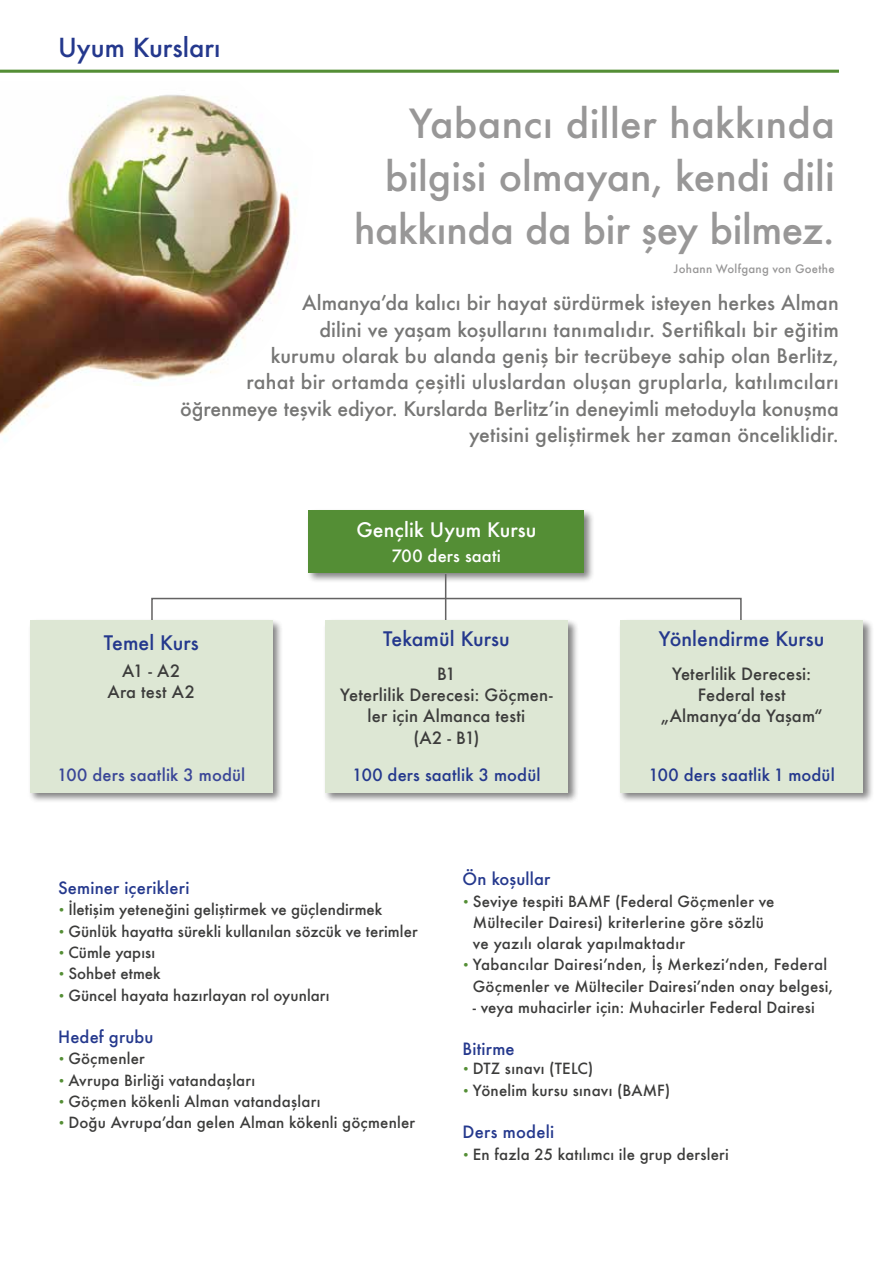
<style>
.page{position:relative;width:893px;height:1263px;background:#fff}
.page>*{position:absolute;margin:0;border:0;box-sizing:border-box;transform-origin:0 0}
.t1{font:500 39px/52.9px "Futura";color:#989797;text-align:right}
.t2{font:500 25.5px "Futura";color:#24388d}
.t3{font:500 19.5px/26.4px "Futura";letter-spacing:.005em;color:#767675;text-align:right}
.t4{font:500 19.5px "Futura";letter-spacing:.005em;color:#24388d}
.t5{font:500 19.5px "Futura";letter-spacing:.005em;color:#fff}
.t6{font:500 16.5px/21.3px "Futura";letter-spacing:.01em;color:#3c3c3b;text-align:center}
.t7{font:500 16.5px "Futura";letter-spacing:.01em;color:#24388d}
.t8{font:500 16.5px "Futura";letter-spacing:.01em;color:#3a4697}
.t9{font:500 16.5px "Futura";letter-spacing:.01em;color:#fff}
.t10{font:500 15px/21.1px "Futura";letter-spacing:.015em;color:#3c3c3b}
.t11{font:500 11.4px "Futura";letter-spacing:.025em;color:#989797}
.s1{font-family:"Sero OT";font-weight:400;color:#548e35}
</style>
<div class="page">
<hr style="left:0;top:70px;width:839px;height:3px;background:#548e35">
<div style="left:306px;top:508px;width:289px;height:75px;background:#000;opacity:.5"></div>
<div style="left:309px;top:511px;width:275px;height:62px;background:#548e35"></div>
<hr style="left:445px;top:574px;width:1px;height:57px;background:#646363">
<div style="left:151px;top:598px;width:591px;height:42px;border:2px solid #646363"></div>
<div style="left:27px;top:618px;width:256px;height:186px;background:#000;opacity:.5"></div>
<div style="left:30px;top:620px;width:243px;height:173px;background:#dde7d4"></div>
<div style="left:323px;top:618px;width:256px;height:186px;background:#000;opacity:.5"></div>
<div style="left:325px;top:620px;width:243px;height:173px;background:#dde7d4"></div>
<div style="left:618px;top:618px;width:256px;height:186px;background:#000;opacity:.5"></div>
<div style="left:620px;top:620px;width:243px;height:173px;background:#dde7d4"></div>
<img style="left:0;top:95px;width:297px;height:346px">
<h2 class="t2" style="left:58px;top:30px;width:164px">Uyum Kursları</h2>
<h1 class="t1" style="left:354px;top:97px;width:482px">Yabancı diller hakkında bilgisi olmayan, kendi dili hakkında da bir şey bilmez.</h1>
<p class="t11" style="left:674px;top:261px;width:162px">Johann Wolfgang von Goethe</p>
<p class="t3" style="left:180px;top:289px;width:660px">Almanya’da kalıcı bir hayat sürdürmek isteyen herkes Alman<br>dilini ve yaşam koşullarını tanımalıdır. Sertifikalı bir eğitim<br>kurumu olarak bu alanda geniş bir tecrübeye sahip olan Berlitz,<br>rahat bir ortamda çeşitli uluslardan oluşan gruplarla, katılımcıları öğrenmeye teşvik ediyor. Kurslarda Berlitz’in deneyimli metoduyla konuşma yetisini geliştirmek her zaman önceliklidir.</p>
<h3 class="t4" style="left:104px;top:629px;width:96px">Temel Kurs</h3>
<p class="t6" style="left:108px;top:660px;width:89px">A1 - A2<br>Ara test A2</p>
<p class="t8" style="left:57px;top:764px;width:190px">100 ders saatlik 3 modül</p>
<h3 class="t5" style="left:356px;top:516px;width:181px">Gençlik Uyum Kursu</h3>
<p class="t9" style="left:392px;top:545px;width:111px">700 ders saati</p>
<h3 class="t4" style="left:383px;top:626px;width:128px">Tekamül Kursu</h3>
<p class="t6" style="left:340px;top:663px;width:214px">B1<br>Yeterlilik Derecesi: Göçmen&shy;ler için Almanca testi<br>(A2 - B1)</p>
<p class="t7" style="left:352px;top:763px;width:190px">100 ders saatlik 3 modül</p>
<h3 class="t4" style="left:659px;top:626px;width:167px">Yönlendirme Kursu</h3>
<p class="t6" style="left:660px;top:663px;width:164px">Yeterlilik Derecesi:<br>Federal test „Almanya‘da Yaşam“</p>
<p class="t7" style="left:648px;top:763px;width:188px">100 ders saatlik 1 modül</p>
<p class="t7" style="left:58px;top:876px;width:133px">Seminer içerikleri</p>
<p class="t10" style="left:58px;top:899px;width:326px"><span class="s1">•</span> İletişim yeteneğini geliştirmek ve güçlendirmek</p>
<p class="t10" style="left:58px;top:920px;width:361px"><span class="s1">•</span> Günlük hayatta sürekli kullanılan sözcük ve terimler</p>
<p class="t10" style="left:58px;top:941px;width:99px"><span class="s1">•</span> Cümle yapısı</p>
<p class="t10" style="left:58px;top:963px;width:104px"><span class="s1">•</span> Sohbet etmek</p>
<p class="t10" style="left:58px;top:984px;width:273px"><span class="s1">•</span> Güncel hayata hazırlayan rol oyunları</p>
<p class="t7" style="left:58px;top:1026px;width:97px">Hedef grubu</p>
<p class="t10" style="left:58px;top:1048px;width:88px"><span class="s1">•</span> Göçmenler</p>
<p class="t10" style="left:58px;top:1069px;width:199px"><span class="s1">•</span> Avrupa Birliği vatandaşları</p>
<p class="t10" style="left:58px;top:1091px;width:264px"><span class="s1">•</span> Göçmen kökenli Alman vatandaşları</p>
<p class="t10" style="left:58px;top:1112px;width:359px"><span class="s1">•</span> Doğu Avrupa’dan gelen Alman kökenli göçmenler</p>
<p class="t7" style="left:463px;top:868px;width:89px">Ön koşullar</p>
<p class="t10" style="left:473px;top:890px;width:303px;text-indent:-10px"><span class="s1">•</span> Seviye tespiti BAMF (Federal Göçmenler ve<br>Mülteciler Dairesi) kriterlerine göre sözlü ve yazılı olarak yapılmaktadır</p>
<p class="t10" style="left:473px;top:954px;width:362px;text-indent:-10px"><span class="s1">•</span> Yabancılar Dairesi’nden, İş Merkezi‘nden, Federal<br>Göçmenler ve Mülteciler Dairesi’nden onay belgesi,</p>
<p class="t10" style="left:473px;top:996px;width:344px">- veya muhacirler için: Muhacirler Federal Dairesi</p>
<p class="t7" style="left:463px;top:1038px;width:54px">Bitirme</p>
<p class="t10" style="left:463px;top:1058px;width:132px"><span class="s1">•</span> DTZ sınavı (TELC)</p>
<p class="t10" style="left:463px;top:1079px;width:209px"><span class="s1">•</span> Yönelim kursu sınavı (BAMF)</p>
<p class="t7" style="left:463px;top:1121px;width:93px">Ders modeli</p>
<p class="t10" style="left:463px;top:1143px;width:268px"><span class="s1">•</span> En fazla 25 katılımcı ile grup dersleri</p>
</div>
